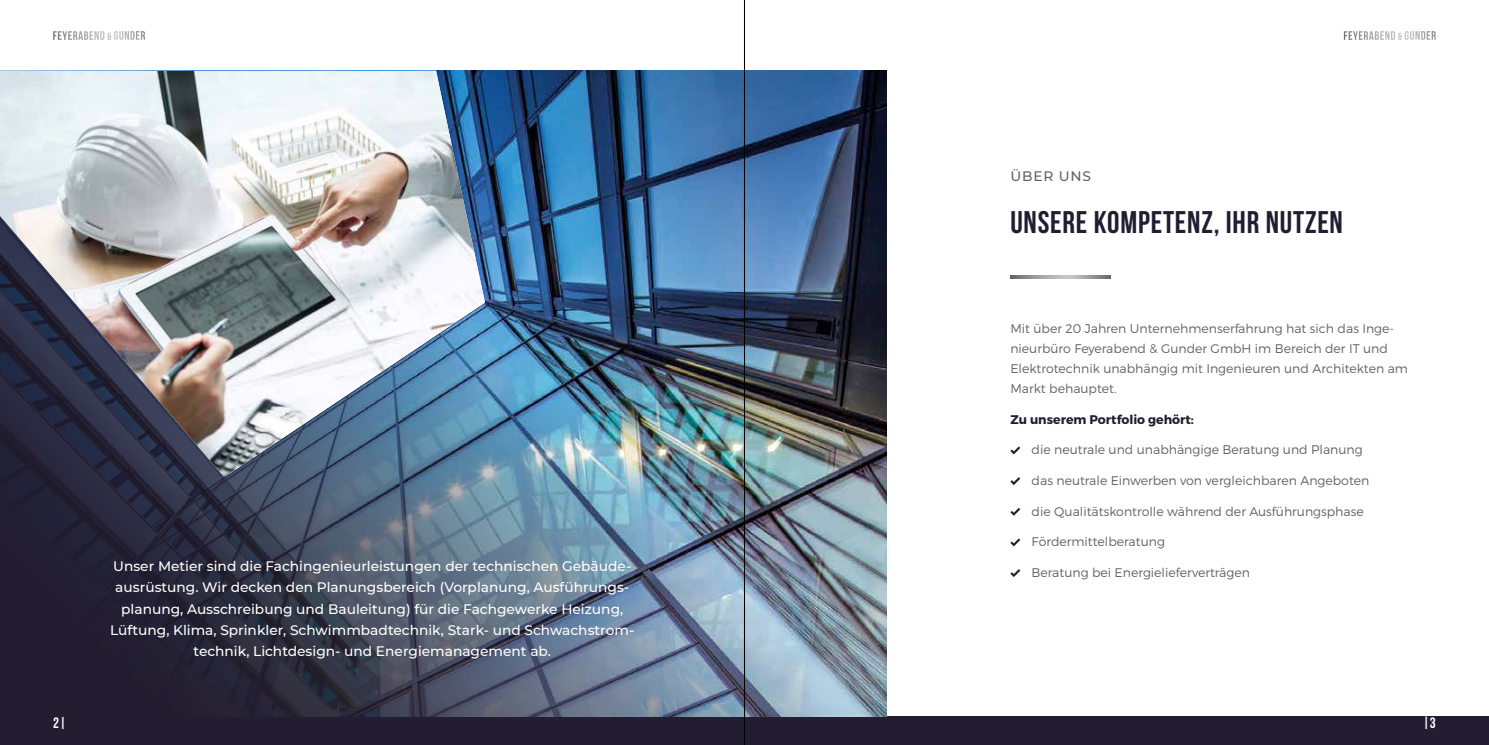
<style>
.page{position:relative;width:1489px;height:745px;background:#fff}
.page>*{position:absolute;margin:0;border:0;box-sizing:border-box;transform-origin:0 0}
.t1{font:700 31.25px "Bebas Neue";letter-spacing:.025em;color:#221d30}
.t2{font:15px "Bebas Neue";color:#fff}
.t3{font:500 13.75px/21.2px "Montserrat";color:#fff;text-align:center}
.t4{font:500 13.75px "Montserrat";letter-spacing:.06em;color:#626261}
.t5{font:300 12.5px/20px "Montserrat";color:#626261}
.t6{font:700 12.5px "Montserrat";color:#221d30}
</style>
<div class="page">
<div style="left:0;top:716px;width:1488px;height:28px;background:#221d30"></div>
<svg style="left:53px;top:31px;width:92px;height:9px"></svg>
<svg style="left:1343px;top:31px;width:92px;height:9px"></svg>
<img style="left:0;top:71px;width:886px;height:644px">
<svg style="left:1010px;top:275px;width:100px;height:3px"></svg>
<svg style="left:1010px;top:446px;width:10px;height:8px"></svg>
<svg style="left:1010px;top:477px;width:10px;height:8px"></svg>
<svg style="left:1010px;top:508px;width:10px;height:7px"></svg>
<svg style="left:1010px;top:538px;width:10px;height:8px"></svg>
<svg style="left:1010px;top:569px;width:10px;height:7px"></svg>
<img style="left:0;top:71px;width:485px;height:406px">
<hr style="left:744px;top:0;width:1px;height:744px;background:#000">
<p class="t3" style="left:110px;top:554px;width:525px">Unser Metier sind die Fachingenieurleistungen der technischen Gebäude&shy;ausrüstung. Wir decken den Planungsbereich (Vorplanung, Ausführungs&shy;planung, Ausschreibung und Bauleitung) für die Fachgewerke Heizung, Lüftung, Klima, Sprinkler, Schwimmbadtechnik, Stark- und Schwachstrom&shy;technik, Lichtdesign- und Energiemanagement ab.</p>
<p class="t4" style="left:1010px;top:166px;width:82px">ÜBER UNS</p>
<h1 class="t1" style="left:1010px;top:205px;width:334px">UNSERE KOMPETENZ, IHR NUTZEN</h1>
<p class="t5" style="left:1010px;top:318px;width:399px">Mit über 20 Jahren Unternehmenserfahrung hat sich das Inge&shy;nieurbüro Feyerabend &amp; Gunder GmbH im Bereich der IT und Elektrotechnik unabhängig mit Ingenieuren und Architekten am Markt behauptet.</p>
<p class="t6" style="left:1010px;top:411px;width:185px">Zu unserem Portfolio gehört:</p>
<p class="t5" style="left:1031px;top:439px;width:332px">die neutrale und unabhängige Beratung und Planung</p>
<p class="t5" style="left:1031px;top:470px;width:339px">das neutrale Einwerben von vergleichbaren Angeboten</p>
<p class="t5" style="left:1031px;top:501px;width:333px">die Qualitätskontrolle während der Ausführungsphase</p>
<p class="t5" style="left:1031px;top:531px;width:135px">Fördermittelberatung</p>
<p class="t5" style="left:1031px;top:562px;width:220px">Beratung bei Energielieferverträgen</p>
<p class="t2" style="left:53px;top:714px;width:15px">2|</p>
<p class="t2" style="left:1422px;top:714px;width:15px">|3</p>
</div>
